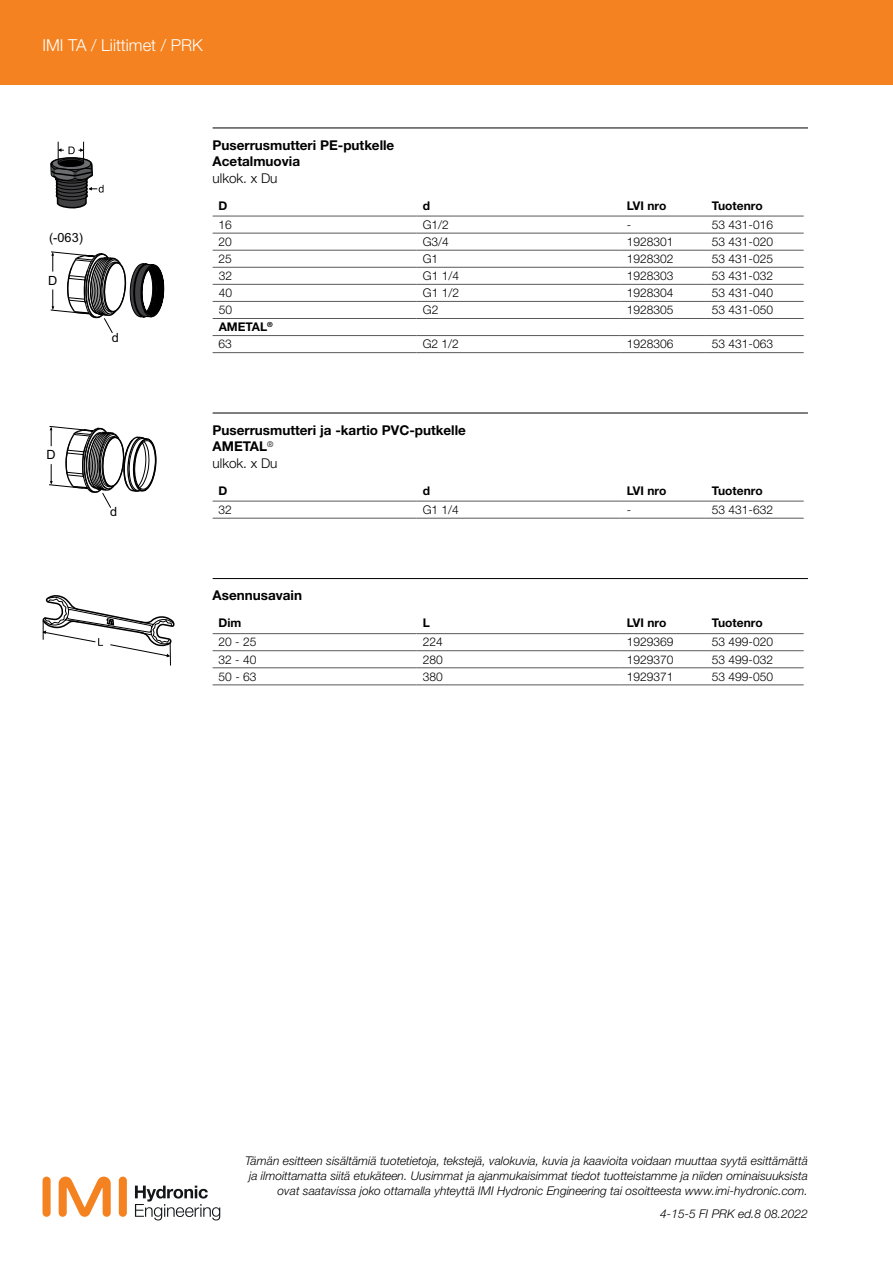
<style>
.page{position:relative;width:893px;height:1263px;background:#fff}
.page>*{position:absolute;margin:0;border:0;box-sizing:border-box;transform-origin:0 0}
.t1{font:300 16.5px "Helvetica Neue LTW1 G";color:#fff}
.t2{font:700 13.5px/16.5px "Helvetica Neue LTW1 G";color:#000}
.t3{font:300 13.5px "Helvetica Neue LTW1 G";color:#000}
.t4{font:12.75px "Arial";color:#000}
.t5{font:12.6px "Arial";color:#000}
.t6{font:italic 300 12px/15px "Helvetica Neue LTW1 G";color:#000;text-align:right}
.t7{font:300 12px "Helvetica Neue LTW1 G";color:#000}
.t8{font:700 12px/17.1px "Helvetica Neue LTW1 G";color:#000}
.s1{font-weight:300}
</style>
<div class="page">
<div style="left:119px;top:1176px;width:8px;height:41px;background:#f58220;border-radius:4px"></div>
<div style="left:43px;top:1176px;width:8px;height:41px;background:#f58220;border-radius:4px"></div>
<svg style="left:59px;top:1176px;width:52px;height:41px"></svg>
<svg style="left:135px;top:1185px;width:85px;height:35px"></svg>
<div style="left:0;top:0;width:893px;height:85px;background:#f58220"></div>
<hr style="left:213px;top:128px;width:595px;height:1px;background:#000">
<hr style="left:213px;top:413px;width:595px;height:1px;background:#000">
<hr style="left:213px;top:216px;width:204px;height:1px;background:#58595b">
<hr style="left:417px;top:216px;width:204px;height:1px;background:#58595b">
<hr style="left:621px;top:216px;width:85px;height:1px;background:#58595b">
<hr style="left:706px;top:216px;width:98px;height:1px;background:#58595b">
<hr style="left:213px;top:233px;width:204px;height:1px;background:#58595b">
<hr style="left:417px;top:233px;width:204px;height:1px;background:#58595b">
<hr style="left:621px;top:233px;width:85px;height:1px;background:#58595b">
<hr style="left:706px;top:233px;width:98px;height:1px;background:#58595b">
<hr style="left:213px;top:250px;width:204px;height:1px;background:#58595b">
<hr style="left:417px;top:250px;width:204px;height:1px;background:#58595b">
<hr style="left:621px;top:250px;width:85px;height:1px;background:#58595b">
<hr style="left:706px;top:250px;width:98px;height:1px;background:#58595b">
<hr style="left:213px;top:267px;width:204px;height:1px;background:#58595b">
<hr style="left:417px;top:267px;width:204px;height:1px;background:#58595b">
<hr style="left:621px;top:267px;width:85px;height:1px;background:#58595b">
<hr style="left:706px;top:267px;width:98px;height:1px;background:#58595b">
<hr style="left:213px;top:284px;width:204px;height:1px;background:#58595b">
<hr style="left:417px;top:284px;width:204px;height:1px;background:#58595b">
<hr style="left:621px;top:284px;width:85px;height:1px;background:#58595b">
<hr style="left:706px;top:284px;width:98px;height:1px;background:#58595b">
<hr style="left:213px;top:301px;width:204px;height:1px;background:#58595b">
<hr style="left:417px;top:301px;width:204px;height:1px;background:#58595b">
<hr style="left:621px;top:301px;width:85px;height:1px;background:#58595b">
<hr style="left:706px;top:301px;width:98px;height:1px;background:#58595b">
<hr style="left:213px;top:318px;width:204px;height:1px;background:#58595b">
<hr style="left:417px;top:318px;width:204px;height:1px;background:#58595b">
<hr style="left:621px;top:318px;width:85px;height:1px;background:#58595b">
<hr style="left:706px;top:318px;width:98px;height:1px;background:#58595b">
<hr style="left:213px;top:335px;width:204px;height:1px;background:#58595b">
<hr style="left:213px;top:352px;width:204px;height:1px;background:#58595b">
<hr style="left:417px;top:335px;width:204px;height:1px;background:#58595b">
<hr style="left:417px;top:352px;width:204px;height:1px;background:#58595b">
<hr style="left:621px;top:335px;width:85px;height:1px;background:#58595b">
<hr style="left:621px;top:352px;width:85px;height:1px;background:#58595b">
<hr style="left:706px;top:335px;width:98px;height:1px;background:#58595b">
<hr style="left:706px;top:352px;width:98px;height:1px;background:#58595b">
<hr style="left:213px;top:578px;width:595px;height:1px;background:#000">
<hr style="left:213px;top:501px;width:204px;height:1px;background:#58595b">
<hr style="left:213px;top:518px;width:204px;height:1px;background:#58595b">
<hr style="left:417px;top:501px;width:204px;height:1px;background:#58595b">
<hr style="left:417px;top:518px;width:204px;height:1px;background:#58595b">
<hr style="left:621px;top:501px;width:85px;height:1px;background:#58595b">
<hr style="left:621px;top:518px;width:85px;height:1px;background:#58595b">
<hr style="left:706px;top:501px;width:98px;height:1px;background:#58595b">
<hr style="left:706px;top:518px;width:98px;height:1px;background:#58595b">
<hr style="left:213px;top:633px;width:204px;height:1px;background:#58595b">
<hr style="left:417px;top:633px;width:204px;height:1px;background:#58595b">
<hr style="left:621px;top:633px;width:85px;height:1px;background:#58595b">
<hr style="left:706px;top:633px;width:98px;height:1px;background:#58595b">
<hr style="left:213px;top:650px;width:204px;height:1px;background:#58595b">
<hr style="left:417px;top:650px;width:204px;height:1px;background:#58595b">
<hr style="left:621px;top:650px;width:85px;height:1px;background:#58595b">
<hr style="left:706px;top:650px;width:98px;height:1px;background:#58595b">
<hr style="left:213px;top:667px;width:204px;height:1px;background:#58595b">
<hr style="left:213px;top:685px;width:204px;height:1px;background:#58595b">
<hr style="left:417px;top:667px;width:204px;height:1px;background:#58595b">
<hr style="left:417px;top:685px;width:204px;height:1px;background:#58595b">
<hr style="left:621px;top:667px;width:85px;height:1px;background:#58595b">
<hr style="left:621px;top:685px;width:85px;height:1px;background:#58595b">
<hr style="left:706px;top:667px;width:98px;height:1px;background:#58595b">
<hr style="left:706px;top:685px;width:98px;height:1px;background:#58595b">
<svg style="left:50px;top:142px;width:54px;height:67px"></svg>
<svg style="left:50px;top:251px;width:114px;height:82px"></svg>
<svg style="left:49px;top:426px;width:108px;height:82px"></svg>
<div style="left:43px;top:447px;width:16px;height:17px;background:#fff"></div>
<svg style="left:43px;top:595px;width:131px;height:70px"></svg>
<h1 class="t1" style="left:43px;top:35px;width:162px">IMI TA / Liittimet / PRK</h1>
<p class="t5" style="left:49px;top:229px;width:35px">(-063)</p>
<p class="t5" style="left:48px;top:272px;width:11px">D</p>
<p class="t5" style="left:112px;top:328px;width:9px">d</p>
<p class="t4" style="left:46px;top:446px;width:11px">D</p>
<p class="t4" style="left:110px;top:503px;width:9px">d</p>
<p class="t2" style="left:213px;top:136px;width:183px">Puserrusmutteri PE-putkelle<br>Acetalmuovia</p>
<p class="t3" style="left:213px;top:170px;width:66px">ulkok. x Du</p>
<p class="t8" style="left:219px;top:197px;width:10px">D</p>
<p class="t8" style="left:423px;top:197px;width:9px">d</p>
<p class="t8" style="left:627px;top:197px;width:41px">LVI nro</p>
<p class="t8" style="left:712px;top:197px;width:52px">Tuotenro</p>
<p class="t7" style="left:219px;top:217px;width:15px">16</p>
<p class="t7" style="left:423px;top:217px;width:28px">G1/2</p>
<p class="t7" style="left:627px;top:217px;width:6px">-</p>
<p class="t7" style="left:712px;top:217px;width:63px">53 431-016</p>
<p class="t7" style="left:219px;top:234px;width:15px">20</p>
<p class="t7" style="left:423px;top:234px;width:28px">G3/4</p>
<p class="t7" style="left:627px;top:234px;width:48px">1928301</p>
<p class="t7" style="left:712px;top:234px;width:63px">53 431-020</p>
<p class="t7" style="left:219px;top:251px;width:15px">25</p>
<p class="t7" style="left:423px;top:251px;width:17px">G1</p>
<p class="t7" style="left:627px;top:251px;width:48px">1928302</p>
<p class="t7" style="left:712px;top:251px;width:63px">53 431-025</p>
<p class="t7" style="left:219px;top:268px;width:15px">32</p>
<p class="t7" style="left:423px;top:268px;width:38px">G1 1/4</p>
<p class="t7" style="left:627px;top:268px;width:48px">1928303</p>
<p class="t7" style="left:712px;top:268px;width:63px">53 431-032</p>
<p class="t7" style="left:219px;top:286px;width:15px">40</p>
<p class="t7" style="left:423px;top:286px;width:38px">G1 1/2</p>
<p class="t7" style="left:627px;top:286px;width:48px">1928304</p>
<p class="t7" style="left:712px;top:286px;width:63px">53 431-040</p>
<p class="t7" style="left:219px;top:303px;width:15px">50</p>
<p class="t7" style="left:423px;top:303px;width:17px">G2</p>
<p class="t7" style="left:627px;top:303px;width:48px">1928305</p>
<p class="t7" style="left:712px;top:303px;width:63px">53 431-050</p>
<p class="t8" style="left:219px;top:318px;width:56px">AMETAL<sup>®<br></sup><span class="s1">63</span></p>
<p class="t7" style="left:423px;top:337px;width:38px">G2 1/2</p>
<p class="t7" style="left:627px;top:337px;width:48px">1928306</p>
<p class="t7" style="left:712px;top:337px;width:63px">53 431-063</p>
<p class="t2" style="left:213px;top:421px;width:255px">Puserrusmutteri ja -kartio PVC-putkelle<br>AMETAL<sup>®<br></sup><span class="s1">ulkok. x Du</span></p>
<p class="t8" style="left:219px;top:482px;width:10px">D</p>
<p class="t8" style="left:423px;top:482px;width:9px">d</p>
<p class="t8" style="left:627px;top:482px;width:41px">LVI nro</p>
<p class="t8" style="left:712px;top:482px;width:52px">Tuotenro</p>
<p class="t7" style="left:219px;top:502px;width:15px">32</p>
<p class="t7" style="left:423px;top:502px;width:38px">G1 1/4</p>
<p class="t7" style="left:627px;top:502px;width:6px">-</p>
<p class="t7" style="left:712px;top:502px;width:63px">53 431-632</p>
<p class="t2" style="left:213px;top:587px;width:91px">Asennusavain</p>
<p class="t8" style="left:219px;top:614px;width:24px">Dim</p>
<p class="t8" style="left:423px;top:614px;width:9px">L</p>
<p class="t8" style="left:627px;top:614px;width:41px">LVI nro</p>
<p class="t8" style="left:712px;top:614px;width:52px">Tuotenro</p>
<p class="t7" style="left:219px;top:635px;width:39px">20 - 25</p>
<p class="t7" style="left:423px;top:635px;width:22px">224</p>
<p class="t7" style="left:627px;top:635px;width:48px">1929369</p>
<p class="t7" style="left:712px;top:635px;width:63px">53 499-020</p>
<p class="t7" style="left:219px;top:652px;width:39px">32 - 40</p>
<p class="t7" style="left:423px;top:652px;width:22px">280</p>
<p class="t7" style="left:627px;top:652px;width:48px">1929370</p>
<p class="t7" style="left:712px;top:652px;width:63px">53 499-032</p>
<p class="t7" style="left:219px;top:669px;width:39px">50 - 63</p>
<p class="t7" style="left:423px;top:669px;width:22px">380</p>
<p class="t7" style="left:627px;top:669px;width:48px">1929371</p>
<p class="t7" style="left:712px;top:669px;width:63px">53 499-050</p>
<p class="t6" style="left:245px;top:1153px;width:564px">Tämän esitteen sisältämiä tuotetietoja, tekstejä, valokuvia, kuvia ja kaavioita voidaan muuttaa syytä esittämättä ja ilmoittamatta siitä etukäteen. Uusimmat ja ajanmukaisimmat tiedot tuotteistamme ja niiden ominaisuuksista ovat saatavissa joko ottamalla yhteyttä IMI Hydronic Engineering tai osoitteesta www.imi-hydronic.com.</p>
<p class="t6" style="left:660px;top:1206px;width:149px">4-15-5 FI PRK ed.8 08.2022</p>
</div>
